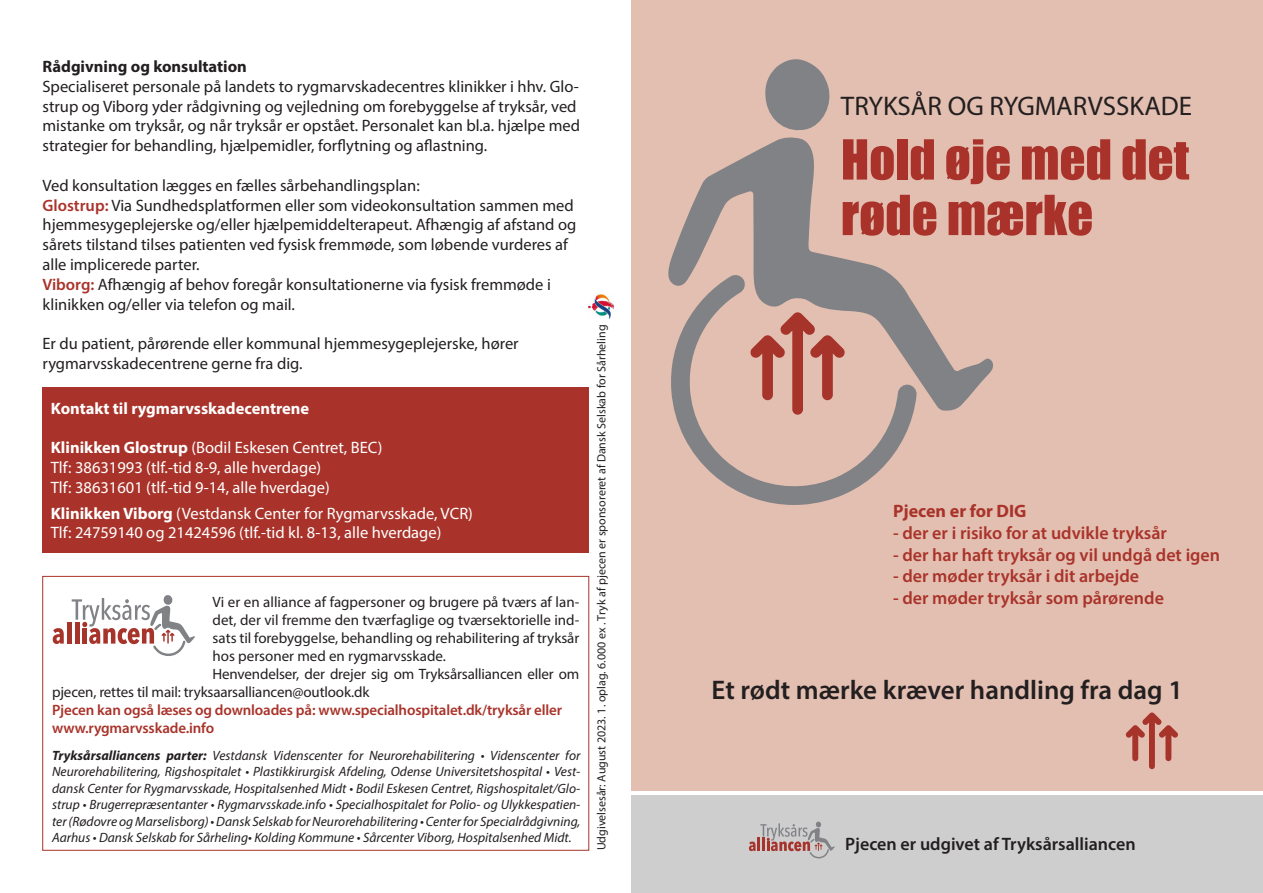
<style>
.page{position:relative;width:1263px;height:893px;background:#fff}
.page>*{position:absolute;margin:0;border:0;box-sizing:border-box;transform-origin:0 0}
.t1{font:51px "Impact";color:#a9332a}
.t2{font:600 27px "Myriad Pro";color:#231f20}
.t3{font:27px "Myriad Pro";color:#231f20}
.t4{font:600 18px "Myriad Pro";color:#a9332a}
.t5{font:600 18px "Myriad Pro";color:#231f20}
.t6{font:700 18px "Myriad Pro";color:#a9332a}
.t7{font:16.5px/19.8px "Myriad Pro";color:#231f20}
.t8{font:16.5px "Myriad Pro";color:#fff}
.t9{font:700 16.5px "Myriad Pro";color:#fff}
.t10{font:700 16.5px "Myriad Pro";color:#231f20}
.t11{font:15px/18px "Myriad Pro";letter-spacing:-.01em;color:#231f20;text-align:justify}
.t12{font:600 15px "Myriad Pro";letter-spacing:-.01em;color:#a9332a}
.t13{font:italic 13.5px/16.5px "Myriad Pro";color:#231f20;text-align:justify}
.t14{font:12px "Myriad Pro";color:#231f20}
.s1{font-weight:600;color:#a9332a}
.s2{font-weight:700}
</style>
<div class="page">
<img style="left:588px;top:294px;width:25px;height:24px">
<div style="left:43px;top:387px;width:546px;height:166px;background:#a9332a"></div>
<svg style="left:53px;top:628px;width:11px;height:16px"></svg>
<hr style="left:67px;top:622px;width:4px;height:22px;background:#a7342b">
<svg style="left:72px;top:595px;width:123px;height:61px"></svg>
<div style="left:43px;top:576px;width:546px;height:274px;border:1px solid #a9332a"></div>
<div style="left:631px;top:0;width:632px;height:791px;background:#e3bfb1"></div>
<div style="left:631px;top:795px;width:632px;height:98px;background:#cececf"></div>
<svg style="left:668px;top:137px;width:326px;height:274px"></svg>
<svg style="left:765px;top:59px;width:65px;height:72px"></svg>
<svg style="left:670px;top:274px;width:247px;height:231px"></svg>
<svg style="left:749px;top:821px;width:86px;height:37px"></svg>
<svg style="left:1125px;top:712px;width:53px;height:57px"></svg>
<p class="t10" style="left:43px;top:56px;width:206px">Rådgivning og konsultation</p>
<p class="t7" style="left:43px;top:76px;width:539px">Specialiseret personale på landets to rygmarvskadecentres klinikker i hhv. Glo&shy;strup og Viborg yder rådgivning og vejledning om forebyggelse af tryksår, ved mistanke om tryksår, og når tryksår er opstået. Personalet kan bl.a. hjælpe med strategier for behandling, hjælpemidler, forflytning og aflastning.</p>
<p class="t7" style="left:43px;top:175px;width:379px">Ved konsultation lægges en fælles sårbehandlingsplan:</p>
<p class="t7" style="left:43px;top:195px;width:535px"><span class="s1">Glostrup:</span> Via Sundhedsplatformen eller som videokonsultation sammen med hjemmesygeplejerske og/eller hjælpemiddelterapeut. Afhængig af afstand og sårets tilstand tilses patienten ved fysisk fremmøde, som løbende vurderes af alle implicerede parter.</p>
<p class="t7" style="left:43px;top:274px;width:510px"><span class="s1">Viborg:</span> Afhængig af behov foregår konsultationerne via fysisk fremmøde i klinikken og/eller via telefon og mail.</p>
<p class="t7" style="left:43px;top:333px;width:478px">Er du patient, pårørende eller kommunal hjemmesygeplejerske, hører</p>
<p class="t7" style="left:43px;top:353px;width:262px">rygmarvsskadecentrene gerne fra dig.</p>
<p class="t9" style="left:51px;top:397px;width:260px">Kontakt til rygmarvsskadecentrene</p>
<p class="t8" style="left:51px;top:438px;width:333px"><span class="s2">Klinikken Glostrup</span> (Bodil Eskesen Centret, BEC)</p>
<p class="t8" style="left:51px;top:457px;width:272px">Tlf: 38631993 (tlf.-tid 8-9, alle hverdage)</p>
<p class="t8" style="left:51px;top:477px;width:280px">Tlf: 38631601 (tlf.-tid 9-14, alle hverdage)</p>
<p class="t8" style="left:51px;top:503px;width:424px"><span class="s2">Klinikken Viborg</span> (Vestdansk Center for Rygmarvsskade, VCR)</p>
<p class="t8" style="left:51px;top:523px;width:392px">Tlf: 24759140 og 21424596 (tlf.-tid kl. 8-13, alle hverdage)</p>
<p class="t11" style="left:213px;top:592px;width:368px">Vi er en alliance af fagpersoner og brugere på tværs af lan&shy;det, der vil fremme den tværfaglige og tværsektorielle ind&shy;sats til forebyggelse, behandling og rehabilitering af tryksår hos personer med en rygmarvsskade.</p>
<p class="t11" style="left:52px;top:664px;width:529px;text-indent:161px">Henvendelser, der drejer sig om Tryksårsalliancen eller om pjecen, rettes til mail: tryksaarsalliancen@outlook.dk</p>
<p class="t12" style="left:52px;top:700px;width:511px">Pjecen kan også læses og downloades på: www.specialhospitalet.dk/tryksår eller</p>
<p class="t12" style="left:52px;top:718px;width:164px">www.rygmarvsskade.info</p>
<p class="t13" style="left:52px;top:747px;width:530px"><span class="s2">Tryksårsalliancens parter:</span> Vestdansk Videnscenter for Neurorehabilitering • Videnscenter for Neurorehabilitering, Rigshospitalet • Plastikkirurgisk Afdeling, Odense Universitetshospital • Vest&shy;dansk Center for Rygmarvsskade, Hospitalsenhed Midt • Bodil Eskesen Centret, Rigshospitalet/Glo&shy;strup • Brugerrepræsentanter • Rygmarvsskade.info • Specialhospitalet for Polio- og Ulykkespatien&shy;ter (Rødovre og Marselisborg) • Dansk Selskab for Neurorehabilitering • Center for Specialrådgivning, Aarhus • Dansk Selskab for Sårheling• Kolding Kommune • Sårcenter Viborg, Hospitalsenhed Midt.</p>
<p class="t14" style="left:594px;top:850px;width:527px;rotate:-90deg">Udgivelsesår: August 2023. 1. oplag. 6.000 ex . Tryk af pjecen er sponsoreret af Dansk Selskab for Sårheling</p>
<p class="t3" style="left:841px;top:89px;width:353px">TRYKSÅR OG RYGMARVSSKADE</p>
<p class="t1" style="left:841px;top:120px;width:350px">Hold øje med det</p>
<p class="t1" style="left:841px;top:176px;width:254px">røde mærke</p>
<p class="t6" style="left:893px;top:500px;width:135px">Pjecen er for DIG</p>
<p class="t4" style="left:893px;top:521px;width:275px">- der er i risiko for at udvikle tryksår</p>
<p class="t4" style="left:893px;top:543px;width:329px">- der har haft tryksår og vil undgå det igen</p>
<p class="t4" style="left:893px;top:565px;width:248px">- der møder tryksår i dit arbejde</p>
<p class="t4" style="left:893px;top:586px;width:272px">- der møder tryksår som pårørende</p>
<p class="t2" style="left:712px;top:672px;width:473px">Et rødt mærke kræver handling fra dag 1</p>
<p class="t5" style="left:845px;top:833px;width:292px">Pjecen er udgivet af Tryksårsalliancen</p>
</div>
